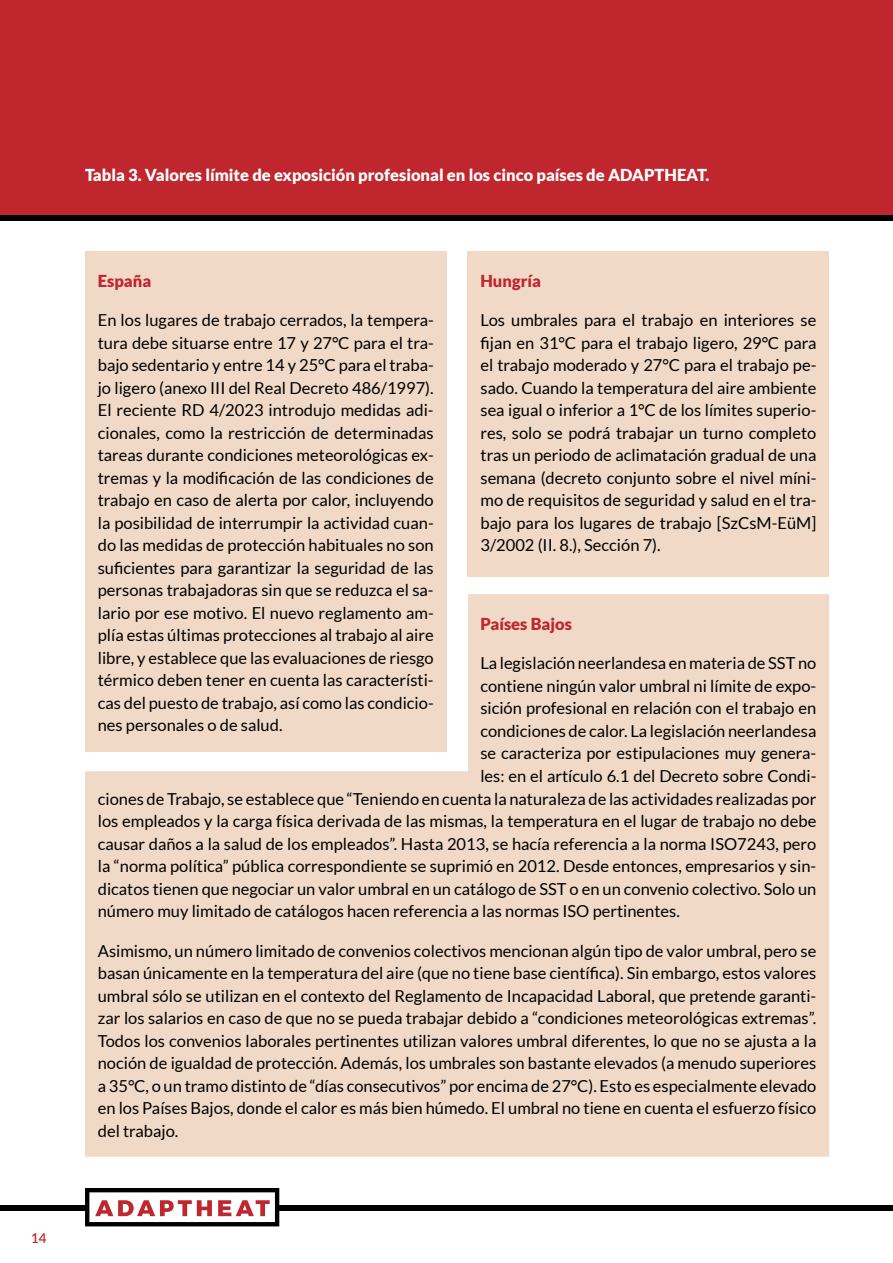
<style>
.page{position:relative;width:893px;height:1263px;background:#fff}
.page>*{position:absolute;margin:0;border:0;box-sizing:border-box;transform-origin:0 0}
.t1{font:16.5px/22.5px "Lato";color:#000;text-align:justify}
.t2{font:900 16.5px "Lato";color:#fff}
.t3{font:900 16.5px "Lato";color:#bf262e}
.t4{font:600 13.5px "Lato";color:#bf262e}
</style>
<div class="page">
<div style="left:0;top:0;width:893px;height:218px;background:#bf262e"></div>
<div style="left:0;top:1205px;width:893px;height:6px;background:#000"></div>
<svg style="left:85px;top:1188px;width:194px;height:38px"></svg>
<div style="left:0;top:216px;width:893px;height:5px;background:#000"></div>
<div style="left:85px;top:251px;width:361px;height:501px;background:#f0d9c7"></div>
<div style="left:468px;top:251px;width:361px;height:325px;background:#f0d9c7"></div>
<div style="left:85px;top:594px;width:744px;height:563px;background:#f0d9c7"></div>
<p class="t4" style="left:31px;top:1228px;width:17px">14</p>
<p class="t2" style="left:85px;top:166px;width:626px">Tabla 3. Valores límite de exposición profesional en los cinco países de ADAPTHEAT.</p>
<p class="t3" style="left:480px;top:271px;width:62px">Hungría</p>
<p class="t1" style="left:480px;top:309px;width:337px">Los umbrales para el trabajo en interiores se fijan en 31°C para el trabajo ligero, 29°C para el trabajo moderado y 27°C para el trabajo pe&shy;sado. Cuando la temperatura del aire ambiente sea igual o inferior a 1°C de los límites superio&shy;res, solo se podrá trabajar un turno completo tras un periodo de aclimatación gradual de una semana (decreto conjunto sobre el nivel míni&shy;mo de requisitos de seguridad y salud en el tra&shy;bajo para los lugares de trabajo [SzCsM-EüM] 3/2002 (II. 8.), Sección 7).</p>
<p class="t3" style="left:98px;top:271px;width:55px">España</p>
<p class="t1" style="left:98px;top:309px;width:337px">En los lugares de trabajo cerrados, la tempera&shy;tura debe situarse entre 17 y 27°C para el tra&shy;bajo sedentario y entre 14 y 25°C para el traba&shy;jo ligero (anexo III del Real Decreto 486/1997).<br>El reciente RD 4/2023 introdujo medidas adi&shy;cionales, como la restricción de determinadas tareas durante condiciones meteorológicas ex&shy;tremas y la modificación de las condiciones de trabajo en caso de alerta por calor, incluyendo la posibilidad de interrumpir la actividad cuan&shy;do las medidas de protección habituales no son suficientes para garantizar la seguridad de las personas trabajadoras sin que se reduzca el sa&shy;lario por ese motivo. El nuevo reglamento am&shy;plía estas últimas protecciones al trabajo al aire libre, y establece que las evaluaciones de riesgo térmico deben tener en cuenta las característi&shy;cas del puesto de trabajo, así como las condicio&shy;nes personales o de salud.</p>
<p class="t3" style="left:480px;top:614px;width:93px">Países Bajos</p>
<p class="t1" style="left:480px;top:652px;width:338px">La legislación neerlandesa en materia de SST no</p>
<p class="t1" style="left:480px;top:675px;width:337px">contiene ningún valor umbral ni límite de expo-</p>
<p class="t1" style="left:480px;top:697px;width:337px">sición profesional en relación con el trabajo en</p>
<p class="t1" style="left:480px;top:720px;width:338px">condiciones de calor. La legislación neerlandesa</p>
<p class="t1" style="left:480px;top:742px;width:338px">se caracteriza por estipulaciones muy genera-</p>
<p class="t1" style="left:480px;top:765px;width:338px">les: en el artículo 6.1 del Decreto sobre Condi-</p>
<p class="t1" style="left:98px;top:787px;width:720px">ciones de Trabajo, se establece que “Teniendo en cuenta la naturaleza de las actividades realizadas por</p>
<p class="t1" style="left:98px;top:810px;width:720px">los empleados y la carga física derivada de las mismas, la temperatura en el lugar de trabajo no debe</p>
<p class="t1" style="left:98px;top:832px;width:720px">causar daños a la salud de los empleados”. Hasta 2013, se hacía referencia a la norma ISO7243, pero</p>
<p class="t1" style="left:98px;top:855px;width:720px">la “norma política” pública correspondiente se suprimió en 2012. Desde entonces, empresarios y sin-</p>
<p class="t1" style="left:98px;top:877px;width:720px">dicatos tienen que negociar un valor umbral en un catálogo de SST o en un convenio colectivo. Solo un</p>
<p class="t1" style="left:98px;top:900px;width:584px">número muy limitado de catálogos hacen referencia a las normas ISO pertinentes.</p>
<p class="t1" style="left:98px;top:939px;width:720px">Asimismo, un número limitado de convenios colectivos mencionan algún tipo de valor umbral, pero se basan únicamente en la temperatura del aire (que no tiene base científica). Sin embargo, estos valores umbral sólo se utilizan en el contexto del Reglamento de Incapacidad Laboral, que pretende garanti&shy;zar los salarios en caso de que no se pueda trabajar debido a “condiciones meteorológicas extremas”.<br>Todos los convenios laborales pertinentes utilizan valores umbral diferentes, lo que no se ajusta a la noción de igualdad de protección. Además, los umbrales son bastante elevados (a menudo superiores a 35°C, o un tramo distinto de “días consecutivos” por encima de 27°C). Esto es especialmente elevado en los Países Bajos, donde el calor es más bien húmedo. El umbral no tiene en cuenta el esfuerzo físico del trabajo.</p>
</div>
